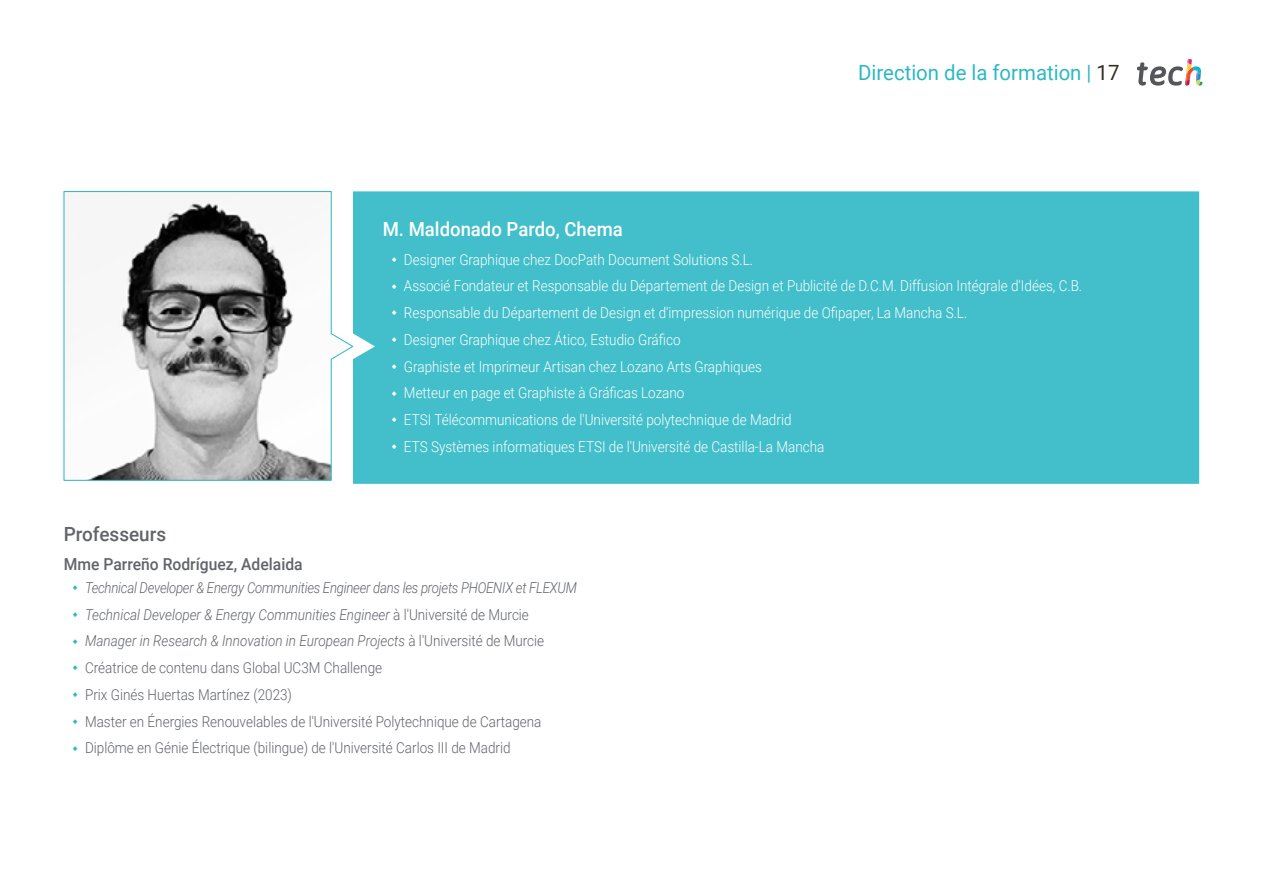
<style>
.page{position:relative;width:1263px;height:893px;background:#fff}
.page>*{position:absolute;margin:0;border:0;box-sizing:border-box;transform-origin:0 0}
.t1{font:21px "Roboto";color:#2db8c5}
.t2{font:500 19.5px "Roboto";color:#fff;scale:.95 1}
.t3{font:500 19.5px "Roboto";color:#61646a}
.t4{font:500 16.5px "Roboto";color:#61646a;scale:.95 1}
.t5{font:300 15px/26.7px "Roboto";color:#fff;scale:.9 1}
.t6{font:300 15px/26.7px "Roboto";color:#61646a;scale:.9 1}
.s1{color:#312e20}
.s2{font-style:italic}
</style>
<div class="page">
<div style="left:353px;top:191px;width:846px;height:293px;background:#42bfca"></div>
<svg style="left:64px;top:191px;width:289px;height:290px"></svg>
<svg style="left:1137px;top:59px;width:65px;height:27px"></svg>
<svg style="left:392px;top:257px;width:5px;height:5px"></svg>
<svg style="left:392px;top:284px;width:5px;height:5px"></svg>
<svg style="left:392px;top:310px;width:5px;height:5px"></svg>
<svg style="left:392px;top:337px;width:5px;height:5px"></svg>
<svg style="left:392px;top:364px;width:5px;height:5px"></svg>
<svg style="left:392px;top:391px;width:5px;height:5px"></svg>
<svg style="left:392px;top:417px;width:5px;height:5px"></svg>
<svg style="left:392px;top:444px;width:5px;height:5px"></svg>
<h1 class="t1" style="left:858px;top:57px;width:263px">Direction de la formation | <span class="s1">17</span></h1>
<h2 class="t2" style="left:383px;top:215px;width:254px">M. Maldonado Pardo, Chema</h2>
<p class="t5" style="left:404px;top:245px;width:755px">Designer Graphique chez DocPath Document Solutions S.L.<br>Associé Fondateur et Responsable du Département de Design et Publicité de D.C.M. Diffusion Intégrale d'Idées, C.B.<br>Responsable du Département de Design et d'impression numérique de Ofipaper, La Mancha S.L.<br>Designer Graphique chez Ático, Estudio Gráfico<br>Graphiste et Imprimeur Artisan chez Lozano Arts Graphiques<br>Metteur en page et Graphiste à Gráficas Lozano<br>ETSI Télécommunications de l'Université polytechnique de Madrid<br>ETS Systèmes informatiques ETSI de l'Université de Castilla-La Mancha</p>
<h2 class="t3" style="left:64px;top:520px;width:104px">Professeurs</h2>
<p class="t4" style="left:64px;top:553px;width:253px">Mme Parreño Rodríguez, Adelaida</p>
<p class="t6" style="left:85px;top:573px;width:548px"><span class="s2">Technical Developer &amp; Energy Communities Engineer dans les projets PHOENIX et FLEXUM Technical Developer &amp; Energy Communities Engineer</span> à l'Université de Murcie <span class="s2">Manager in Research &amp; Innovation in European Projects</span> à l'Université de Murcie Créatrice de contenu dans Global UC3M Challenge<br>Prix Ginés Huertas Martínez (2023)<br>Master en Énergies Renouvelables de l'Université Polytechnique de Cartagena Diplôme en Génie Électrique (bilingue) de l'Université Carlos III de Madrid</p>
</div>
